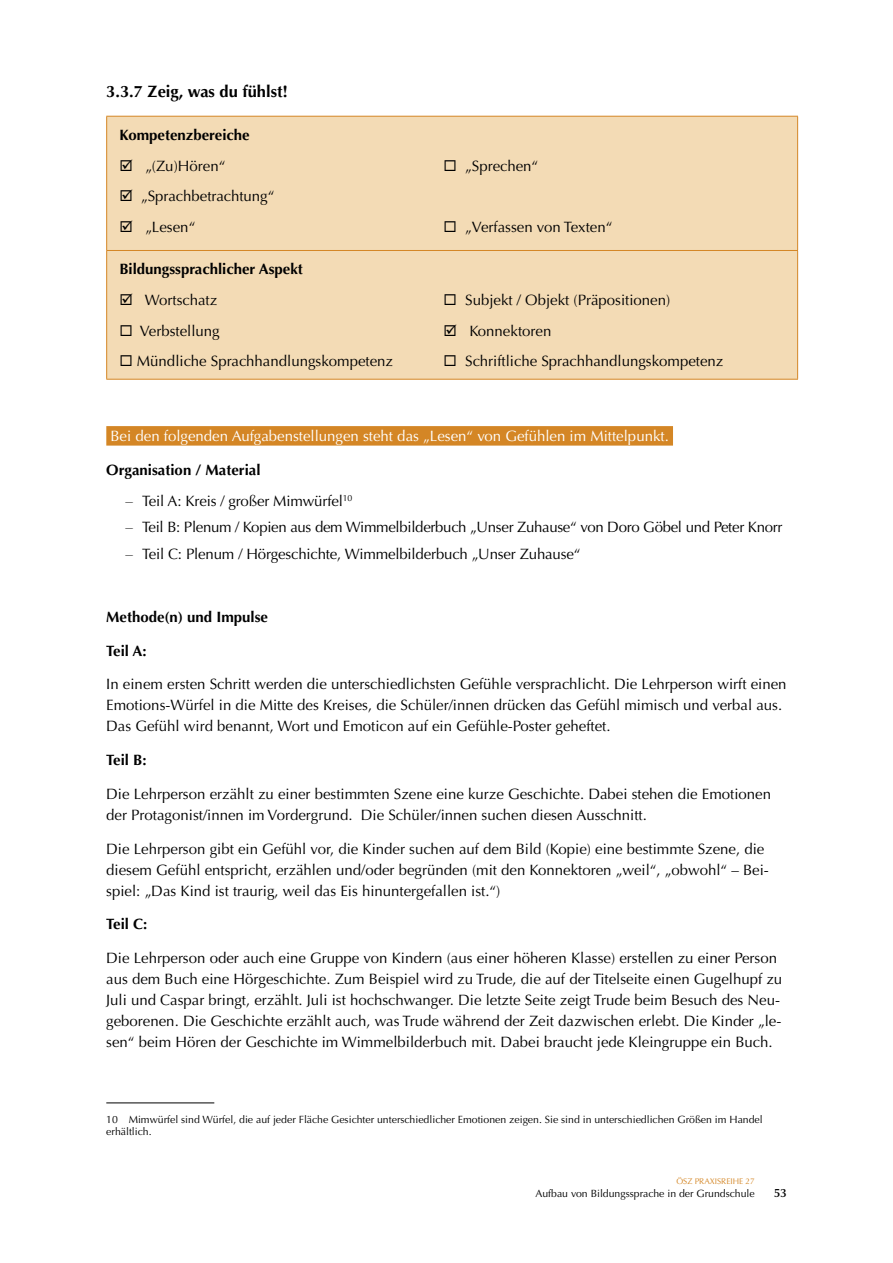
<style>
.page{position:relative;width:893px;height:1263px;background:#fff}
.page>*{position:absolute;margin:0;border:0;box-sizing:border-box;transform-origin:0 0}
.t1{font:700 16.5px "Optima";color:#000}
.t2{font:15px/21px "Optima";color:#000}
.t3{font:700 15px "Optima";color:#000}
.t4{font:15px "Optima";letter-spacing:-.02em;color:#000}
.t5{font:15px "Optima";color:#fff}
.t6{font:600 12px "Optima";color:#000}
.t7{font:10.5px/12px "Optima";color:#000}
.t8{font:8.25px "Optima";color:#d48625}
.s1{font-style:inherit}
</style>
<div class="page">
<div style="left:106px;top:426px;width:567px;height:20px;background:#d48625"></div>
<div style="left:107px;top:117px;width:690px;height:262px;background:#f3dbb5"></div>
<hr style="left:106px;top:116px;width:692px;height:1px;background:#d48625">
<hr style="left:106px;top:117px;width:1px;height:133px;background:#d48625">
<hr style="left:797px;top:117px;width:1px;height:133px;background:#d48625">
<hr style="left:106px;top:250px;width:692px;height:1px;background:#d48625">
<hr style="left:106px;top:251px;width:1px;height:128px;background:#d48625">
<hr style="left:797px;top:251px;width:1px;height:128px;background:#d48625">
<hr style="left:106px;top:379px;width:692px;height:1px;background:#d48625">
<hr style="left:106px;top:1103px;width:108px;height:1px;background:#000">
<p class="t1" style="left:106px;top:82px;width:183px">3.3.7 Zeig, was du fühlst!</p>
<p class="t3" style="left:119px;top:126px;width:132px">Kompetenzbereiche</p>
<p class="t2" style="left:119px;top:155px;width:107px">☑ „(Zu)Hören“</p>
<p class="t2" style="left:443px;top:155px;width:96px">◻ „Sprechen“</p>
<p class="t2" style="left:119px;top:186px;width:157px">☑ „Sprachbetrachtung“</p>
<p class="t2" style="left:119px;top:217px;width:77px">☑ „Lesen“</p>
<p class="t2" style="left:443px;top:217px;width:170px">◻ „Verfassen von Texten“</p>
<p class="t3" style="left:119px;top:260px;width:185px">Bildungssprachlicher Aspekt</p>
<p class="t2" style="left:119px;top:290px;width:99px">☑ Wortschatz</p>
<p class="t2" style="left:443px;top:290px;width:228px">◻ Subjekt / Objekt (Präpositionen)</p>
<p class="t2" style="left:119px;top:320px;width:102px">◻ Verbstellung</p>
<p class="t2" style="left:443px;top:320px;width:109px">☑ Konnektoren</p>
<p class="t2" style="left:119px;top:351px;width:275px">◻ Mündliche Sprachhandlungskompetenz</p>
<p class="t2" style="left:443px;top:351px;width:281px">◻ Schriftliche Sprachhandlungskompetenz</p>
<p class="t5" style="left:110px;top:427px;width:560px">Bei den folgenden Aufgabenstellungen steht das „Lesen“ von Gefühlen im Mittelpunkt.</p>
<p class="t3" style="left:106px;top:461px;width:156px">Organisation / Material</p>
<p class="t2" style="left:126px;top:490px;width:228px"><span class="s1">–</span> Teil A: Kreis / großer Mimwürfel<sup>10</sup></p>
<p class="t4" style="left:126px;top:518px;width:658px"><span class="s1">–</span> Teil B: Plenum / Kopien aus dem Wimmelbilderbuch „Unser Zuhause“ von Doro Göbel und Peter Knorr</p>
<p class="t2" style="left:126px;top:543px;width:456px"><span class="s1">–</span> Teil C: Plenum / Hörgeschichte, Wimmelbilderbuch „Unser Zuhause“</p>
<p class="t3" style="left:106px;top:608px;width:163px">Methode(n) und Impulse</p>
<p class="t3" style="left:106px;top:642px;width:42px">Teil A:</p>
<p class="t2" style="left:106px;top:674px;width:682px">In einem ersten Schritt werden die unterschiedlichsten Gefühle versprachlicht. Die Lehrperson wirft einen<br>Emotions-Würfel in die Mitte des Kreises, die Schüler/innen drücken das Gefühl mimisch und verbal aus.<br>Das Gefühl wird benannt, Wort und Emoticon auf ein Gefühle-Poster geheftet.</p>
<p class="t3" style="left:106px;top:751px;width:42px">Teil B:</p>
<p class="t2" style="left:106px;top:783px;width:666px">Die Lehrperson erzählt zu einer bestimmten Szene eine kurze Geschichte. Dabei stehen die Emotionen der Protagonist/innen im Vordergrund. Die Schüler/innen suchen diesen Ausschnitt.</p>
<p class="t2" style="left:106px;top:838px;width:664px">Die Lehrperson gibt ein Gefühl vor, die Kinder suchen auf dem Bild (Kopie) eine bestimmte Szene, die diesem Gefühl entspricht, erzählen und/oder begründen (mit den Konnektoren „weil“, „obwohl“ – Bei&shy;spiel: „Das Kind ist traurig, weil das Eis hinuntergefallen ist.“)</p>
<p class="t3" style="left:106px;top:916px;width:43px">Teil C:</p>
<p class="t2" style="left:106px;top:948px;width:677px">Die Lehrperson oder auch eine Gruppe von Kindern (aus einer höheren Klasse) erstellen zu einer Person aus dem Buch eine Hörgeschichte. Zum Beispiel wird zu Trude, die auf der Titelseite einen Gugelhupf zu Juli und Caspar bringt, erzählt. Juli ist hochschwanger. Die letzte Seite zeigt Trude beim Besuch des Neu&shy;geborenen. Die Geschichte erzählt auch, was Trude während der Zeit dazwischen erlebt. Die Kinder „le&shy;sen“ beim Hören der Geschichte im Wimmelbilderbuch mit. Dabei braucht jede Kleingruppe ein Buch.</p>
<p class="t7" style="left:106px;top:1114px;width:658px">10 Mimwürfel sind Würfel, die auf jeder Fläche Gesichter unterschiedlicher Emotionen zeigen. Sie sind in unterschiedlichen Größen im Handel erhältlich.</p>
<p class="t8" style="left:676px;top:1176px;width:80px">ÖSZ PRAXISREIHE 27</p>
<p class="t7" style="left:536px;top:1188px;width:221px">Aufbau von Bildungssprache in der Grundschule</p>
<p class="t6" style="left:774px;top:1186px;width:14px">53</p>
</div>
